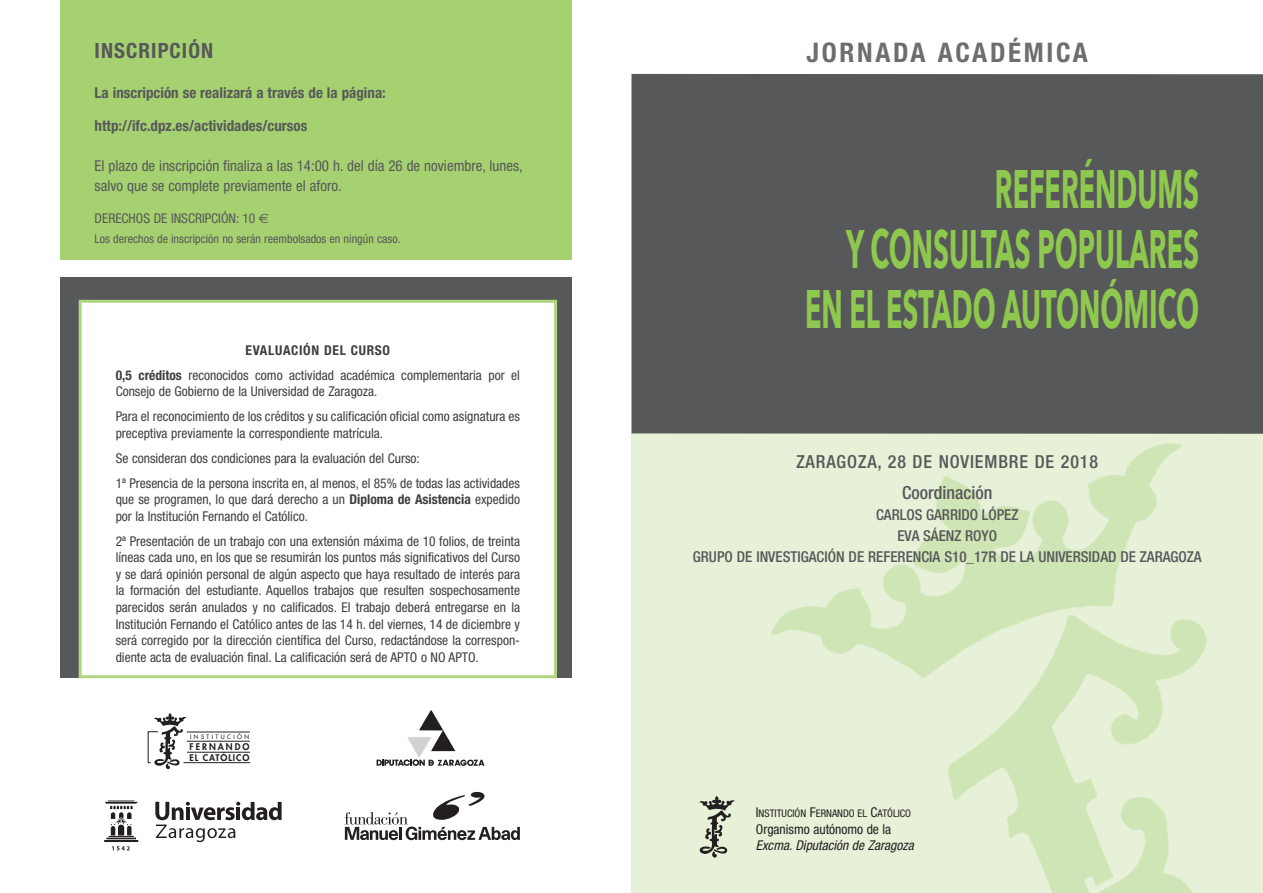
<style>
.page{position:relative;width:1263px;height:893px;background:#fff}
.page>*{position:absolute;margin:0;border:0;box-sizing:border-box;transform-origin:0 0}
.t1{font:700 54px/60px "Avenir Next";color:#8fc84e;text-align:right;scale:.5 1}
.t2{font:700 condensed 27px "Helvetica Neue LT Std";letter-spacing:.1em;color:#6c6d70}
.t3{font:700 condensed 21px "Helvetica Neue LT Std";letter-spacing:.05em;color:#57585a}
.t4{font:500 condensed 18px "Helvetica Neue LT Std";letter-spacing:.05em;color:#57585a}
.t5{font:500 condensed 18px "Helvetica Neue LT Std";color:#57585a}
.t6{font:condensed 15px/19.5px "Helvetica Neue LT Std";color:#57585a}
.t7{font:500 condensed 15px "Helvetica Neue LT Std";color:#57585a}
.t8{font:700 condensed 15px "Helvetica Neue LT Std";color:#57585a}
.t9{font:condensed 13.5px/16.5px "Helvetica Neue LT Std";color:#3e3e3f}
.t10{font:italic condensed 13.5px/16.5px "Helvetica Neue LT Std";color:#231f20}
.t11{font:condensed 13.5px "Helvetica Neue LT Std";color:#57585a}
.t12{font:700 condensed 13.5px "Helvetica Neue LT Std";letter-spacing:.05em;color:#3e3e3f}
.t13{font:condensed 12px "Helvetica Neue LT Std";color:#57585a}
.t14{font:condensed 10.5px "Helvetica Neue LT Std";color:#231f20}
.t15{font:800 9px/10.9px "Futura";letter-spacing:.1em;color:#231f20}
.t16{font:6px "Futura";letter-spacing:.4em;color:#231f20}
.s1{font-weight:700}
.s2{font-size:13.5px}
.s3{font-style:normal}
</style>
<div class="page">
<div style="left:61px;top:277px;width:511px;height:401px;background:#57585a"></div>
<div style="left:61px;top:0;width:511px;height:260px;background:#a6d170"></div>
<img style="left:154px;top:713px;width:35px;height:55px">
<svg style="left:148px;top:731px;width:103px;height:32px"></svg>
<svg style="left:377px;top:710px;width:107px;height:56px"></svg>
<svg style="left:155px;top:802px;width:127px;height:40px"></svg>
<svg style="left:104px;top:800px;width:34px;height:50px"></svg>
<div style="left:631px;top:434px;width:632px;height:459px;background:#e6f1d8"></div>
<img style="left:771px;top:443px;width:436px;height:450px">
<div style="left:631px;top:74px;width:632px;height:360px;background:#57585a"></div>
<img style="left:699px;top:796px;width:36px;height:62px">
<div style="left:80px;top:301px;width:476px;height:376px;background:#fff"></div>
<div style="left:79px;top:300px;width:478px;height:378px;border:3px solid #b0d682"></div>
<svg style="left:344px;top:792px;width:176px;height:48px"></svg>
<p class="t3" style="left:95px;top:37px;width:120px">INSCRIPCIÓN</p>
<p class="t8" style="left:95px;top:84px;width:293px">La inscripción se realizará a través de la página:</p>
<p class="t8" style="left:95px;top:116px;width:214px">http://ifc.dpz.es/actividades/cursos</p>
<p class="t6" style="left:95px;top:156px;width:430px">El plazo de inscripción finaliza a las 14:00 h. del día 26 de noviembre, lunes, salvo que se complete previamente el aforo.</p>
<p class="t11" style="left:95px;top:210px;width:162px">DERECHOS DE INSCRIPCIÓN: 10</p>
<p class="t13" style="left:95px;top:231px;width:307px">Los derechos de inscripción no serán reembolsados en ningún caso.</p>
<p class="t12" style="left:246px;top:342px;width:146px">EVALUACIÓN DEL CURSO</p>
<p class="t9" style="left:116px;top:367px;width:406px"><span class="s1">0,5 créditos</span> reconocidos como actividad académica complementaria por el<br>Consejo de Gobierno de la Universidad de Zaragoza.</p>
<p class="t9" style="left:116px;top:408px;width:406px">Para el reconocimiento de los créditos y su calificación oficial como asignatura es preceptiva previamente la correspondiente matrícula.</p>
<p class="t9" style="left:116px;top:450px;width:306px">Se consideran dos condiciones para la evaluación del Curso:</p>
<p class="t9" style="left:116px;top:475px;width:406px;text-align:justify">1ª Presencia de la persona inscrita en, al menos, el 85% de todas las actividades que se programen, lo que dará derecho a un <span class="s1">Diploma de Asistencia</span> expedido por la Institución Fernando el Católico.</p>
<p class="t9" style="left:116px;top:533px;width:406px;text-align:justify">2ª Presentación de un trabajo con una extensión máxima de 10 folios, de treinta líneas cada uno, en los que se resumirán los puntos más significativos del Curso y se dará opinión personal de algún aspecto que haya resultado de interés para la formación del estudiante. Aquellos trabajos que resulten sospechosamente parecidos serán anulados y no calificados. El trabajo deberá entregarse en la Institución Fernando el Católico antes de las 14 h. del viernes, 14 de diciembre y será corregido por la dirección científica del Curso, redactándose la correspon&shy;diente acta de evaluación final. La calificación será de APTO o NO APTO.</p>
<p class="t16" style="left:190px;top:733px;width:61px">INSTITUCIÓN</p>
<p class="t15" style="left:190px;top:741px;width:61px">FERNANDO<br>EL CATÓLICO</p>
<p class="t2" style="left:806px;top:36px;width:283px">JORNADA ACADÉMICA</p>
<p class="t1" style="left:805px;top:159px;width:790px">REFERÉNDUMS<br>Y CONSULTAS POPULARES<br>EN EL ESTADO AUTONÓMICO</p>
<p class="t4" style="left:796px;top:451px;width:303px">ZARAGOZA, 28 DE NOVIEMBRE DE 2018</p>
<p class="t5" style="left:902px;top:482px;width:92px">Coordinación</p>
<p class="t7" style="left:876px;top:505px;width:144px">CARLOS GARRIDO LÓPEZ</p>
<p class="t7" style="left:897px;top:526px;width:101px">EVA SÁENZ ROYO</p>
<p class="t7" style="left:693px;top:547px;width:510px">GRUPO DE INVESTIGACIÓN DE REFERENCIA S10_17R DE LA UNIVERSIDAD DE ZARAGOZA</p>
<p class="t14" style="left:756px;top:808px;width:157px"><span class="s2">I</span>NSTITUCIÓN <span class="s2">F</span>ERNANDO EL <span class="s2">C</span>ATÓLICO</p>
<p class="t10" style="left:756px;top:821px;width:159px"><span class="s3">Organismo autónomo de la<br></span>Excma. Diputación de Zaragoza</p>
</div>
